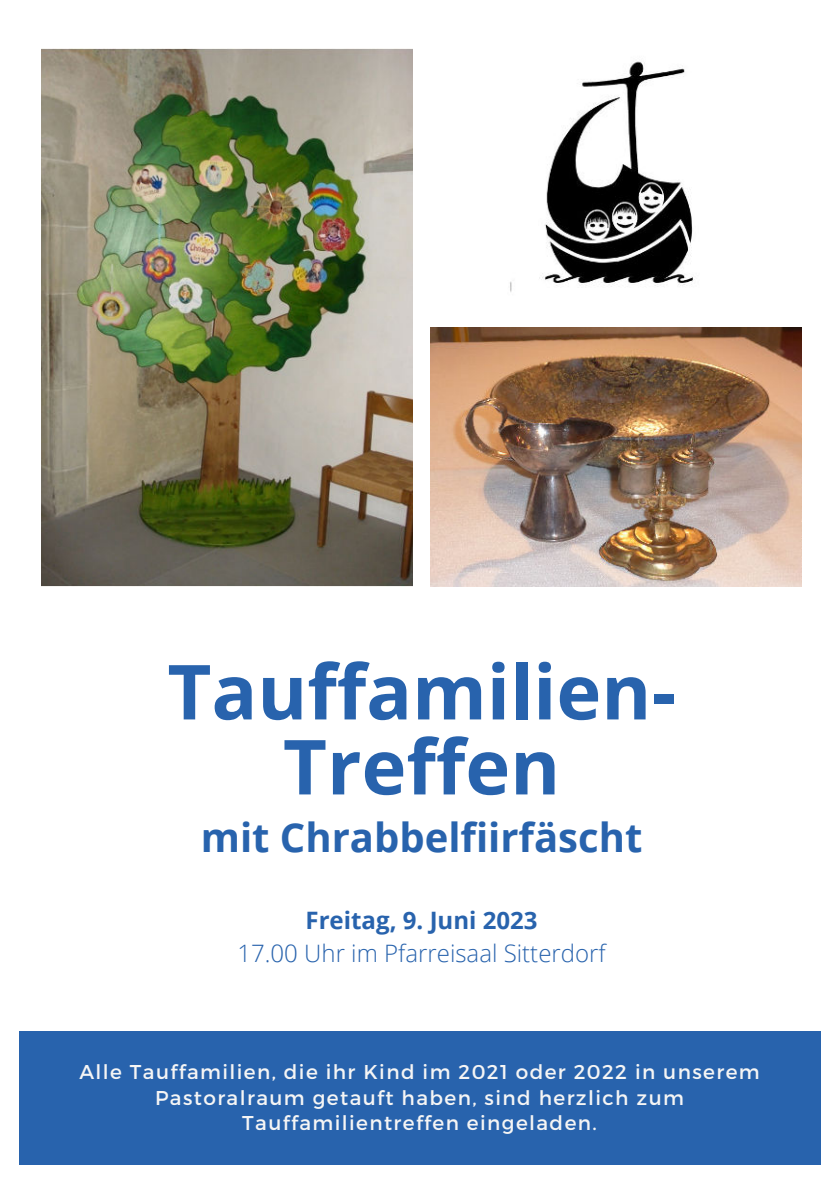
<style>
.page{position:relative;width:839px;height:1191px;background:#fff}
.page>*{position:absolute;margin:0;border:0;box-sizing:border-box;transform-origin:0 0}
.t1{font:700 76px/75px "Open Sans";color:#2863ad;text-align:center}
.t2{font:700 40px "Open Sans";color:#2863ad}
.t3{font:300 24px "Open Sans";color:#2863ad}
.t4{font:700 24px "Open Sans";color:#2863ad}
.t5{font:20px/25.6px "Montserrat";letter-spacing:.07em;color:#f5f5f5;text-align:center}
</style>
<div class="page">
<div style="left:19px;top:1031px;width:801px;height:134px;background:#2863ad"></div>
<img style="left:510px;top:61px;width:185px;height:231px">
<img style="left:430px;top:327px;width:371px;height:260px">
<img style="left:42px;top:48px;width:370px;height:539px">
<h1 class="t1" style="left:167px;top:652px;width:510px">Tauffamilien-<br>Treffen</h1>
<h2 class="t2" style="left:201px;top:809px;width:443px">mit Chrabbelfiirfäscht</h2>
<p class="t4" style="left:305px;top:904px;width:233px">Freitag, 9. Juni 2023</p>
<p class="t3" style="left:237px;top:937px;width:370px">17.00 Uhr im Pfarreisaal Sitterdorf</p>
<p class="t5" style="left:79px;top:1059px;width:681px">Alle Tauffamilien, die ihr Kind im 2021 oder 2022 in unserem<br>Pastoralraum getauft haben, sind herzlich zum<br>Tauffamilientreffen eingeladen.</p>
</div>
